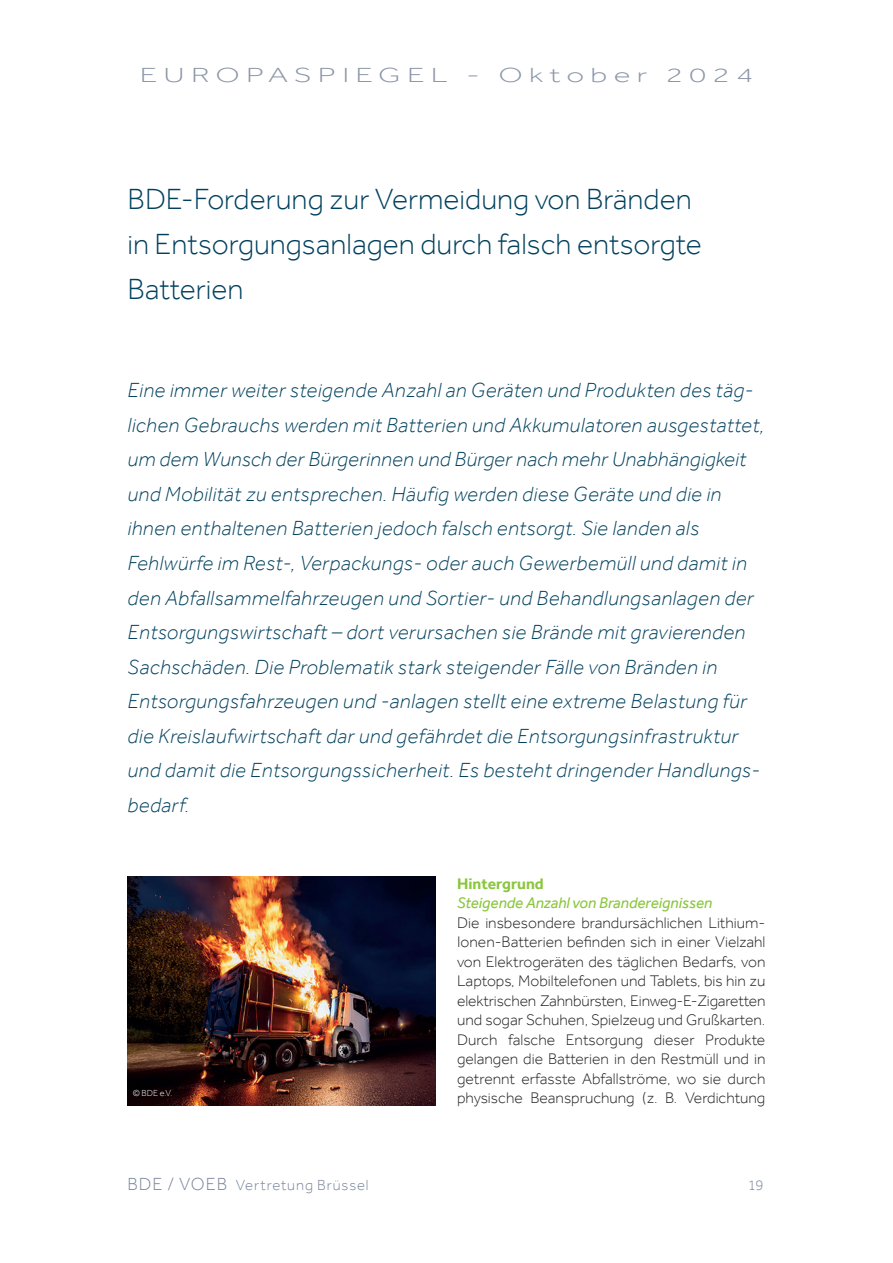
<style>
.page{position:relative;width:893px;height:1263px;background:#fff}
.page>*{position:absolute;margin:0;border:0;box-sizing:border-box;transform-origin:0 0}
.t1{font:300 30px/45px "Effra";color:#02415e}
.t2{font:italic 300 21px/34.5px "Effra";letter-spacing:.02em;color:#02415e}
.t3{font:300 21px "Effra";letter-spacing:.2em;color:#8c97a9;scale:1.5 1}
.t4{font:300 15.75px/19.5px "Effra";color:#231f20;text-align:justify}
.t5{font:italic 15.75px "Effra";color:#8bc63e}
.t6{font:700 15.75px "Effra";color:#8bc63e}
.t7{font:300 15px "Effra";letter-spacing:.055em;color:#76849a}
.t8{font:300 9px "Effra";color:#fff}
.s1{font-size:18px}
</style>
<div class="page">
<img style="left:128px;top:876px;width:308px;height:230px">
<p class="t3" style="left:140px;top:63px;width:411px">EUROPASPIEGEL - Oktober 2024</p>
<h1 class="t1" style="left:128px;top:176px;width:576px">BDE-Forderung zur Vermeidung von Bränden in Entsorgungsanlagen durch falsch entsorgte<br>Batterien</h1>
<p class="t2" style="left:128px;top:373px;width:638px">Eine immer weiter steigende Anzahl an Geräten und Produkten des täg&shy;lichen Gebrauchs werden mit Batterien und Akkumulatoren ausgestattet, um dem Wunsch der Bürgerinnen und Bürger nach mehr Unabhängigkeit und Mobilität zu entsprechen. Häufig werden diese Geräte und die in ihnen enthaltenen Batterien jedoch falsch entsorgt. Sie landen als Fehlwürfe im Rest-, Verpackungs- oder auch Gewerbemüll und damit in den Abfallsammelfahrzeugen und Sortier- und Behandlungsanlagen der Entsorgungswirtschaft – dort verursachen sie Brände mit gravierenden Sachschäden. Die Problematik stark steigender Fälle von Bränden in Entsorgungsfahrzeugen und -anlagen stellt eine extreme Belastung für die Kreislaufwirtschaft dar und gefährdet die Entsorgungsinfrastruktur und damit die Entsorgungssicherheit. Es besteht dringender Handlungs&shy;bedarf.</p>
<p class="t8" style="left:133px;top:1088px;width:41px">© BDE e.V.</p>
<p class="t6" style="left:457px;top:874px;width:88px">Hintergrund</p>
<p class="t5" style="left:457px;top:893px;width:257px">Steigende Anzahl von Brandereignissen</p>
<p class="t4" style="left:457px;top:912px;width:310px">Die insbesondere brandursächlichen Lithium-Ionen-Batterien befinden sich in einer Vielzahl von Elektrogeräten des täglichen Bedarfs, von Laptops, Mobiltelefonen und Tablets, bis hin zu elektrischen Zahnbürsten, Einweg-E-Zigaretten und sogar Schuhen, Spielzeug und Grußkarten.<br>Durch falsche Entsorgung dieser Produkte gelangen die Batterien in den Restmüll und in getrennt erfasste Abfallströme, wo sie durch physische Beanspruchung (z. B. Verdichtung</p>
<p class="t7" style="left:128px;top:1176px;width:243px"><span class="s1">BDE / VOEB</span> Vertretung Brüssel</p>
<p class="t7" style="left:748px;top:1176px;width:17px">19</p>
</div>
